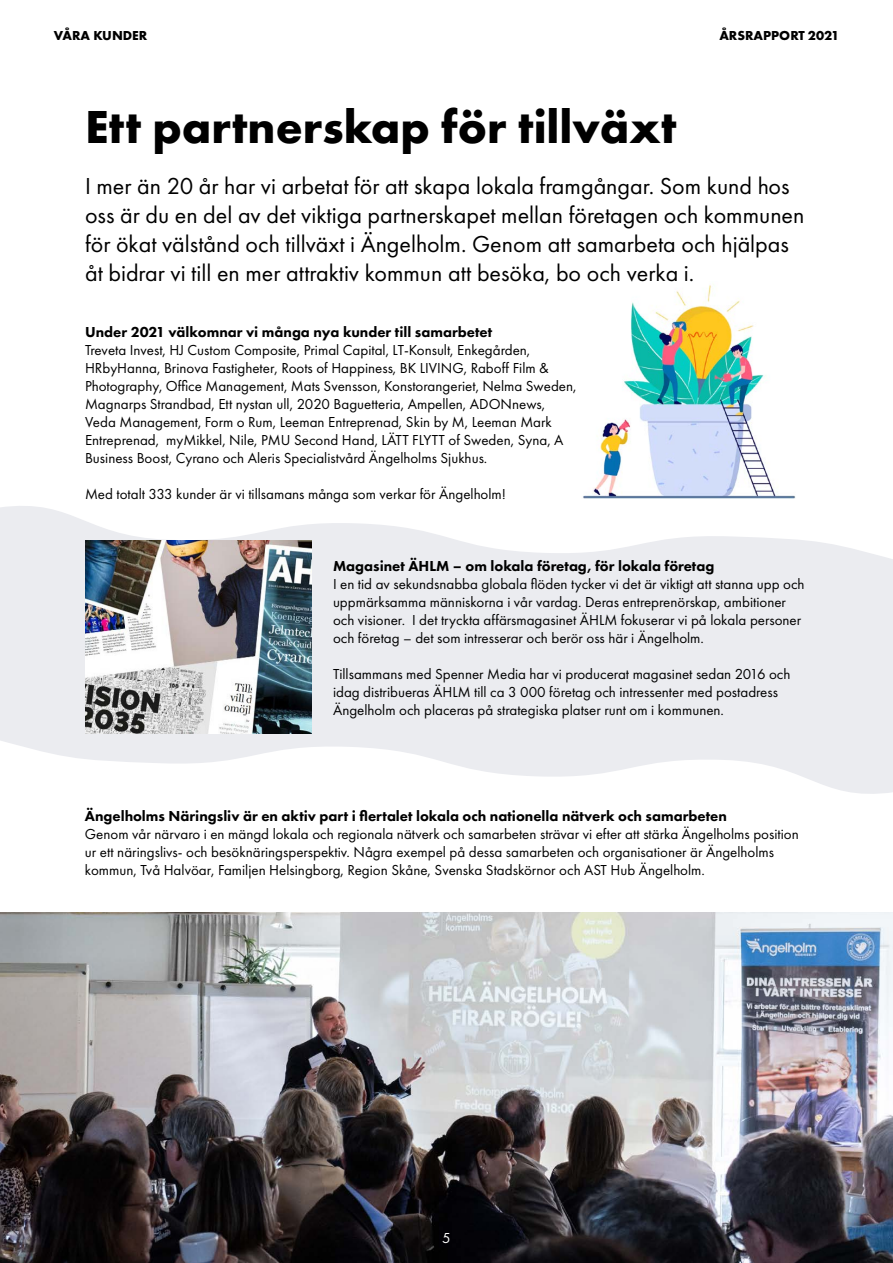
<style>
.page{position:relative;width:893px;height:1263px;background:#fff}
.page>*{position:absolute;margin:0;border:0;box-sizing:border-box;transform-origin:0 0}
.t1{font:700 48px "Futura PT";color:#000}
.t2{font:24px/28.8px "Futura PT";color:#000}
.t3{font:15px/18px "Futura PT";color:#000}
.t4{font:800 15px "Futura PT";color:#000}
.t5{font:15px "Futura PT";color:#fff}
.t6{font:700 13.5px "Futura PT";color:#000}
</style>
<div class="page">
<svg style="left:0;top:506px;width:893px;height:288px;fill:#ebecf0"></svg>
<img style="left:583px;top:285px;width:213px;height:214px">
<img style="left:85px;top:540px;width:227px;height:194px">
<img style="left:0;top:912px;width:893px;height:351px">
<p class="t6" style="left:54px;top:27px;width:95px">VÅRA KUNDER</p>
<p class="t6" style="left:719px;top:27px;width:121px">ÅRSRAPPORT 2021</p>
<h1 class="t1" style="left:85px;top:96px;width:593px">Ett partnerskap för tillväxt</h1>
<p class="t2" style="left:85px;top:172px;width:721px">I mer än 20 år har vi arbetat för att skapa lokala framgångar. Som kund hos oss är du en del av det viktiga partnerskapet mellan företagen och kommunen för ökat välstånd och tillväxt i Ängelholm. Genom att samarbeta och hjälpas åt bidrar vi till en mer attraktiv kommun att besöka, bo och verka i.</p>
<p class="t4" style="left:85px;top:322px;width:409px">Under 2021 välkomnar vi många nya kunder till samarbetet</p>
<p class="t3" style="left:85px;top:341px;width:493px">Treveta Invest, HJ Custom Composite, Primal Capital, LT-Konsult, Enkegården, HRbyHanna, Brinova Fastigheter, Roots of Happiness, BK LIVING, Raboff Film &amp; Photography, Office Management, Mats Svensson, Konstorangeriet, Nelma Sweden, Magnarps Strandbad, Ett nystan ull, 2020 Baguetteria, Ampellen, ADONnews, Veda Management, Form o Rum, Leeman Entreprenad, Skin by M, Leeman Mark Entreprenad, myMikkel, Nile, PMU Second Hand, LÄTT FLYTT of Sweden, Syna, A Business Boost, Cyrano och Aleris Specialistvård Ängelholms Sjukhus.</p>
<p class="t3" style="left:85px;top:485px;width:422px">Med totalt 333 kunder är vi tillsamans många som verkar för Ängelholm!</p>
<p class="t4" style="left:333px;top:556px;width:383px">Magasinet ÄHLM – om lokala företag, för lokala företag</p>
<p class="t3" style="left:333px;top:575px;width:473px">I en tid av sekundsnabba globala flöden tycker vi det är viktigt att stanna upp och uppmärksamma människorna i vår vardag. Deras entreprenörskap, ambitioner och visioner. I det tryckta affärsmagasinet ÄHLM fokuserar vi på lokala personer och företag – det som intresserar och berör oss här i Ängelholm.</p>
<p class="t3" style="left:333px;top:665px;width:459px">Tillsammans med Spenner Media har vi producerat magasinet sedan 2016 och idag distribueras ÄHLM till ca 3 000 företag och intressenter med postadress<br>Ängelholm och placeras på strategiska platser runt om i kommunen.</p>
<p class="t4" style="left:85px;top:806px;width:643px">Ängelholms Näringsliv är en aktiv part i flertalet lokala och nationella nätverk och samarbeten</p>
<p class="t3" style="left:85px;top:825px;width:715px">Genom vår närvaro i en mängd lokala och regionala nätverk och samarbeten strävar vi efter att stärka Ängelholms position ur ett näringslivs- och besöknäringsperspektiv. Några exempel på dessa samarbeten och organisationer är Ängelholms kommun, Två Halvöar, Familjen Helsingborg, Region Skåne, Svenska Stadskörnor och AST Hub Ängelholm.</p>
<p class="t5" style="left:442px;top:1229px;width:10px">5</p>
</div>
